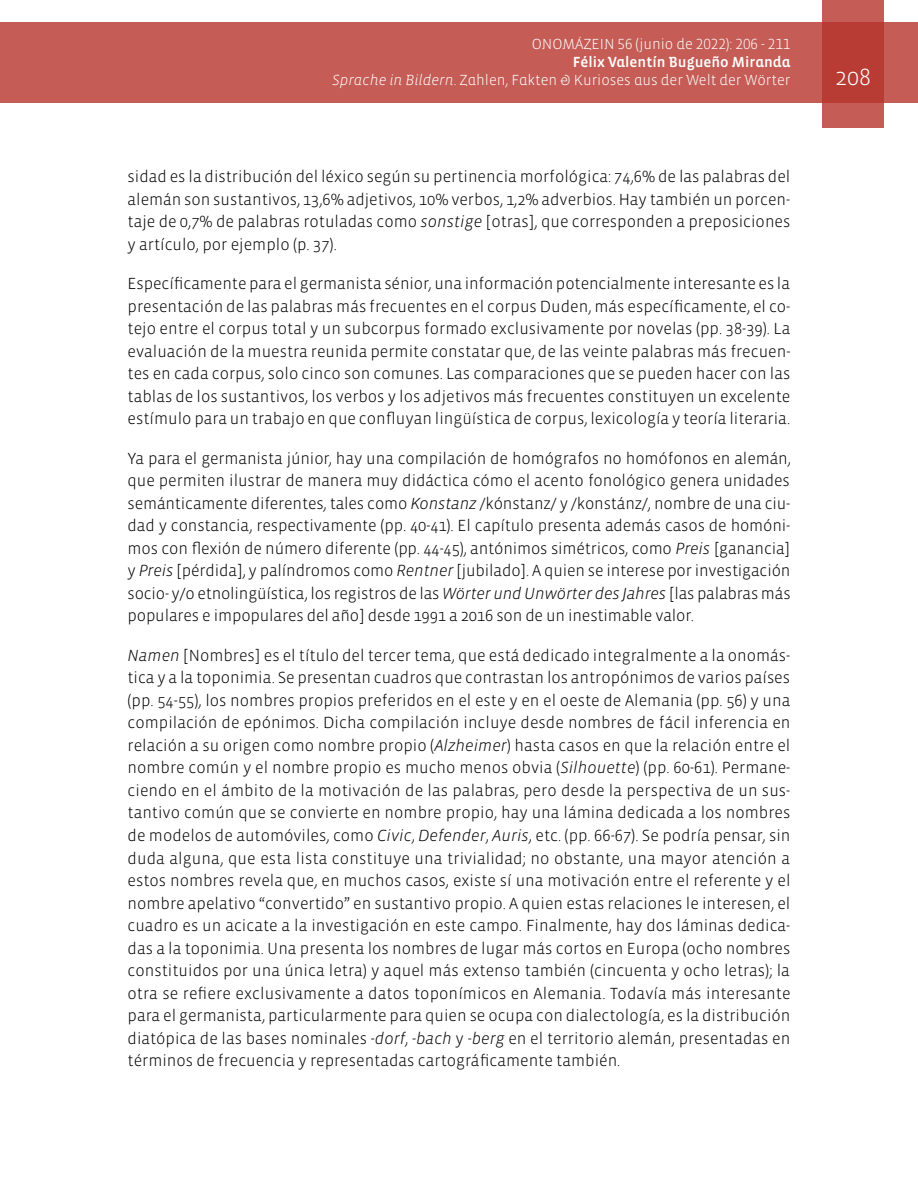
<style>
.page{position:relative;width:918px;height:1188px;background:#fff}
.page>*{position:absolute;margin:0;border:0;box-sizing:border-box;transform-origin:0 0}
.t1{font:300 24px "Vista Sans";color:#fff}
.t2{font:300 16.5px/22.5px "Vista Sans";color:#000;text-align:justify}
.t3{font:300 15px "Vista Sans Alt";color:#fff}
.t4{font:15px "Vista Sans Alt Med";color:#fff}
.s1{font-family:"Vista Sans Alt Light Ita";font-weight:400}
.s2{font-style:italic}
</style>
<div class="page">
<div style="left:0;top:23px;width:918px;height:80px;background:#c55c56"></div>
<svg style="left:822px;top:0;width:62px;height:128px;background:#bd4740"></svg>
<p class="t3" style="left:532px;top:37px;width:260px">ONOMÁZEIN 56 (junio de 2022): 206 - 211</p>
<p class="t4" style="left:573px;top:55px;width:219px">Félix Valentín Bugueño Miranda</p>
<p class="t3" style="left:332px;top:73px;width:460px"><span class="s1">Sprache in Bildern</span>. Zahlen, Fakten &amp; Kurioses aus der Welt der Wörter</p>
<h1 class="t1" style="left:835px;top:65px;width:37px">208</h1>
<p class="t2" style="left:128px;top:166px;width:664px">sidad es la distribución del léxico según su pertinencia morfológica: 74,6% de las palabras del alemán son sustantivos, 13,6% adjetivos, 10% verbos, 1,2% adverbios. Hay también un porcen&shy;taje de 0,7% de palabras rotuladas como <span class="s2">sonstige</span> [otras], que corresponden a preposiciones y artículo, por ejemplo (p. 37).</p>
<p class="t2" style="left:128px;top:273px;width:664px">Específicamente para el germanista sénior, una información potencialmente interesante es la presentación de las palabras más frecuentes en el corpus Duden, más específicamente, el co&shy;tejo entre el corpus total y un subcorpus formado exclusivamente por novelas (pp. 38-39). La evaluación de la muestra reunida permite constatar que, de las veinte palabras más frecuen&shy;tes en cada corpus, solo cinco son comunes. Las comparaciones que se pueden hacer con las tablas de los sustantivos, los verbos y los adjetivos más frecuentes constituyen un excelente estímulo para un trabajo en que confluyan lingüística de corpus, lexicología y teoría literaria.</p>
<p class="t2" style="left:128px;top:447px;width:665px">Ya para el germanista júnior, hay una compilación de homógrafos no homófonos en alemán, que permiten ilustrar de manera muy didáctica cómo el acento fonológico genera unidades semánticamente diferentes, tales como <span class="s2">Konstanz</span> /kónstanz/ y /konstánz/, nombre de una ciu&shy;dad y constancia, respectivamente (pp. 40-41). El capítulo presenta además casos de homóni&shy;mos con flexión de número diferente (pp. 44-45), antónimos simétricos, como <span class="s2">Preis</span> [ganancia] y <span class="s2">Preis</span> [pérdida], y palíndromos como <span class="s2">Rentner</span> [jubilado]. A quien se interese por investigación socio- y/o etnolingüística, los registros de las <span class="s2">Wörter und Unwörter des Jahres</span> [las palabras más populares e impopulares del año] desde 1991 a 2016 son de un inestimable valor.</p>
<p class="t2" style="left:128px;top:645px;width:665px"><span class="s2">Namen</span> [Nombres] es el título del tercer tema, que está dedicado integralmente a la onomás&shy;tica y a la toponimia. Se presentan cuadros que contrastan los antropónimos de varios países (pp. 54-55), los nombres propios preferidos en el este y en el oeste de Alemania (pp. 56) y una compilación de epónimos. Dicha compilación incluye desde nombres de fácil inferencia en relación a su origen como nombre propio (<span class="s2">Alzheimer</span>) hasta casos en que la relación entre el nombre común y el nombre propio es mucho menos obvia (<span class="s2">Silhouette</span>) (pp. 60-61). Permane&shy;ciendo en el ámbito de la motivación de las palabras, pero desde la perspectiva de un sus&shy;tantivo común que se convierte en nombre propio, hay una lámina dedicada a los nombres de modelos de automóviles, como <span class="s2">Civic</span>, <span class="s2">Defender</span>, <span class="s2">Auris</span>, etc. (pp. 66-67). Se podría pensar, sin duda alguna, que esta lista constituye una trivialidad; no obstante, una mayor atención a estos nombres revela que, en muchos casos, existe sí una motivación entre el referente y el nombre apelativo “convertido” en sustantivo propio. A quien estas relaciones le interesen, el cuadro es un acicate a la investigación en este campo. Finalmente, hay dos láminas dedica&shy;das a la toponimia. Una presenta los nombres de lugar más cortos en Europa (ocho nombres constituidos por una única letra) y aquel más extenso también (cincuenta y ocho letras); la otra se refiere exclusivamente a datos toponímicos en Alemania. Todavía más interesante para el germanista, particularmente para quien se ocupa con dialectología, es la distribución diatópica de las bases nominales -<span class="s2">dorf</span>, -<span class="s2">bach</span> y -<span class="s2">berg</span> en el territorio alemán, presentadas en términos de frecuencia y representadas cartográficamente también.</p>
</div>
